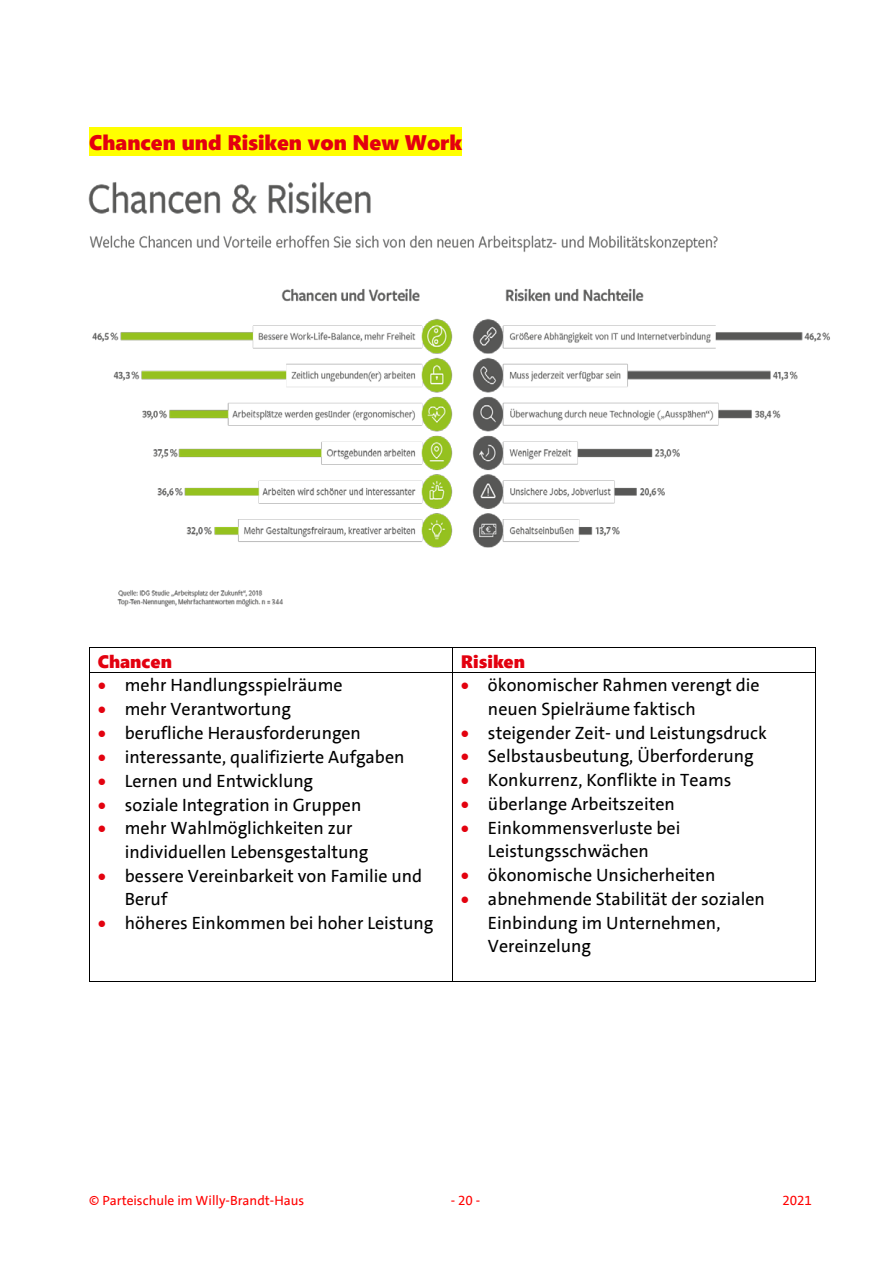
<style>
.page{position:relative;width:893px;height:1263px;background:#fff}
.page>*{position:absolute;margin:0;border:0;box-sizing:border-box;transform-origin:0 0}
.t1{font:21px "Segoe UI Black";color:#e3000f}
.t2{font:18px/23.4px "SPD The Sans";color:#000}
.t3{font:18px "Segoe UI Black";color:#e3000f}
.t4{font:13.5px "SPD The Sans";color:#f00}
.s1{color:#e3020f}
</style>
<div class="page">
<img style="left:88px;top:127px;width:742px;height:480px">
<div style="left:89px;top:128px;width:373px;height:28px;background:#ff0"></div>
<hr style="left:90px;top:647px;width:363px;height:1px;background:#000">
<hr style="left:453px;top:647px;width:363px;height:1px;background:#000">
<svg style="left:89px;top:647px;width:1px;height:26px"></svg>
<hr style="left:90px;top:672px;width:363px;height:1px;background:#000">
<hr style="left:453px;top:672px;width:363px;height:1px;background:#000">
<hr style="left:89px;top:673px;width:1px;height:308px;background:#000">
<hr style="left:90px;top:981px;width:363px;height:1px;background:#000">
<hr style="left:453px;top:673px;width:1px;height:308px;background:#000">
<hr style="left:453px;top:981px;width:363px;height:1px;background:#000">
<hr style="left:816px;top:673px;width:1px;height:308px;background:#000">
<p class="t1" style="left:89px;top:128px;width:374px">Chancen und Risiken von New Work</p>
<p class="t3" style="left:98px;top:648px;width:76px">Chancen</p>
<p class="t3" style="left:461px;top:648px;width:66px">Risiken</p>
<p class="t2" style="left:98px;top:674px;width:246px"><span class="s1">•</span> mehr Handlungsspielräume</p>
<p class="t2" style="left:98px;top:697px;width:195px"><span class="s1">•</span> mehr Verantwortung</p>
<p class="t2" style="left:98px;top:721px;width:265px"><span class="s1">•</span> berufliche Herausforderungen</p>
<p class="t2" style="left:98px;top:745px;width:308px"><span class="s1">•</span> interessante, qualifizierte Aufgaben</p>
<p class="t2" style="left:98px;top:769px;width:217px"><span class="s1">•</span> Lernen und Entwicklung</p>
<p class="t2" style="left:98px;top:793px;width:265px"><span class="s1">•</span> soziale Integration in Gruppen</p>
<p class="t2" style="left:125px;top:817px;width:245px;text-indent:-27px"><span class="s1">•</span> mehr Wahlmöglichkeiten zur individuellen Lebensgestaltung</p>
<p class="t2" style="left:125px;top:864px;width:299px;text-indent:-27px"><span class="s1">•</span> bessere Vereinbarkeit von Familie und<br>Beruf</p>
<p class="t2" style="left:98px;top:911px;width:337px"><span class="s1">•</span> höheres Einkommen bei hoher Leistung</p>
<p class="t2" style="left:488px;top:674px;width:273px;text-indent:-27px"><span class="s1">•</span> ökonomischer Rahmen verengt die neuen Spielräume faktisch</p>
<p class="t2" style="left:461px;top:721px;width:308px"><span class="s1">•</span> steigender Zeit- und Leistungsdruck</p>
<p class="t2" style="left:461px;top:745px;width:294px"><span class="s1">•</span> Selbstausbeutung, Überforderung</p>
<p class="t2" style="left:461px;top:769px;width:272px"><span class="s1">•</span> Konkurrenz, Konflikte in Teams</p>
<p class="t2" style="left:461px;top:792px;width:215px"><span class="s1">•</span> überlange Arbeitszeiten</p>
<p class="t2" style="left:461px;top:816px;width:221px;text-align:center"><span class="s1">•</span> Einkommensverluste bei<br>Leistungsschwächen</p>
<p class="t2" style="left:461px;top:863px;width:256px"><span class="s1">•</span> ökonomische Unsicherheiten</p>
<p class="t2" style="left:488px;top:887px;width:278px;text-indent:-27px"><span class="s1">•</span> abnehmende Stabilität der sozialen<br>Einbindung im Unternehmen,<br>Vereinzelung</p>
<p class="t4" style="left:89px;top:1192px;width:217px">© Parteischule im Willy-Brandt-Haus</p>
<p class="t4" style="left:451px;top:1192px;width:31px">-20-</p>
<p class="t4" style="left:782px;top:1192px;width:31px">2021</p>
</div>
